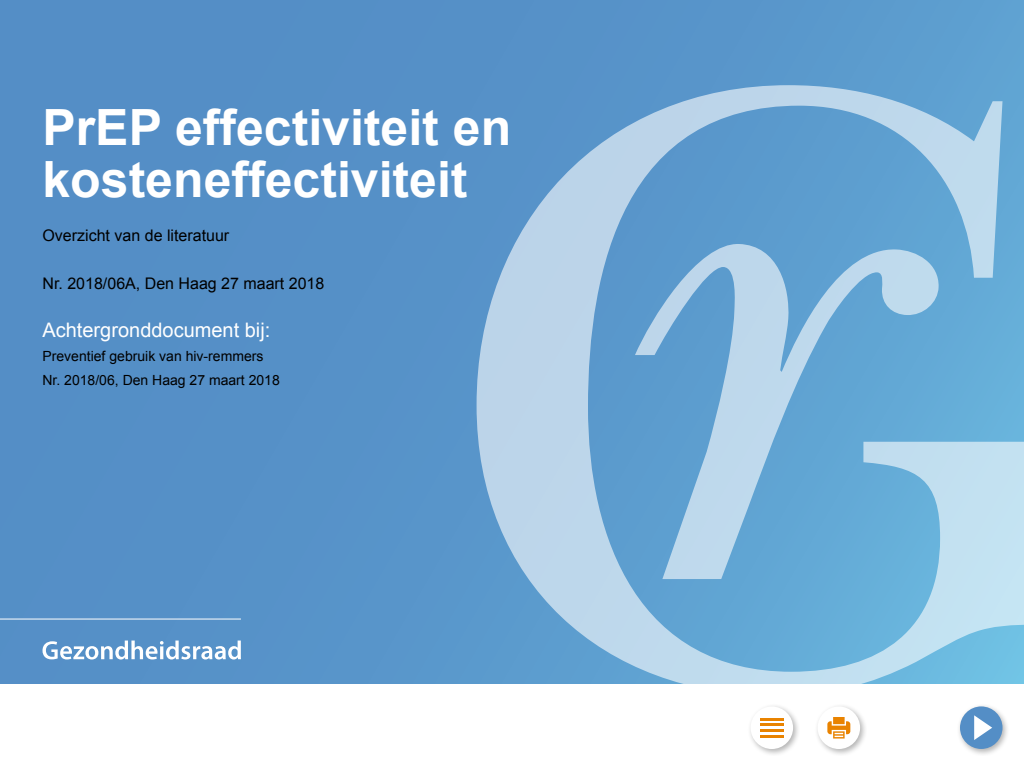
<style>
.page{position:relative;width:1024px;height:768px;background:#fff}
.page>*{position:absolute;margin:0;border:0;box-sizing:border-box;transform-origin:0 0}
.t1{font:700 50px/52px "Arial";color:#fff}
.t2{font:20px "Arial";color:#fff}
.t3{font:16px "Arial";color:#000}
.t4{font:14px/24px "Arial";color:#000}
</style>
<div class="page">
<div style="left:0;top:0;width:1024px;height:683px;background:#5590c7"></div>
<svg style="left:477px;top:85px;width:547px;height:598px"></svg>
<svg style="left:635px;top:243px;width:304px;height:336px"></svg>
<hr style="left:0;top:619px;width:241px;height:1px;background:#fff">
<svg style="left:42px;top:641px;width:199px;height:19px"></svg>
<div style="left:814px;top:703px;width:53px;height:53px;background:#000;opacity:.3"></div>
<div style="left:818px;top:707px;width:42px;height:42px;background:#fff;border-radius:50%"></div>
<svg style="left:827px;top:717px;width:23px;height:22px"></svg>
<div style="left:747px;top:703px;width:53px;height:53px;background:#000;opacity:.3"></div>
<div style="left:751px;top:707px;width:42px;height:42px;background:#fff;border-radius:50%"></div>
<hr style="left:760px;top:718px;width:24px;height:2px;background:#e98300">
<hr style="left:760px;top:724px;width:24px;height:2px;background:#e98300">
<hr style="left:760px;top:730px;width:24px;height:2px;background:#e98300">
<hr style="left:760px;top:735px;width:24px;height:2px;background:#e98300">
<div style="left:957px;top:703px;width:53px;height:53px;background:#000;opacity:.3"></div>
<div style="left:960px;top:706px;width:43px;height:43px;background:#548ec6;border-radius:50%"></div>
<svg style="left:974px;top:715px;width:18px;height:25px"></svg>
<h1 class="t1" style="left:43px;top:103px;width:470px">PrEP effectiviteit en kosteneffectiviteit</h1>
<p class="t3" style="left:43px;top:225px;width:188px">Overzicht van de literatuur</p>
<p class="t3" style="left:43px;top:273px;width:283px">Nr. 2018/06A, Den Haag 27 maart 2018</p>
<h2 class="t2" style="left:43px;top:317px;width:229px">Achtergronddocument bij:</h2>
<p class="t4" style="left:43px;top:344px;width:239px">Preventief gebruik van hiv-remmers<br>Nr. 2018/06, Den Haag 27 maart 2018</p>
</div>
